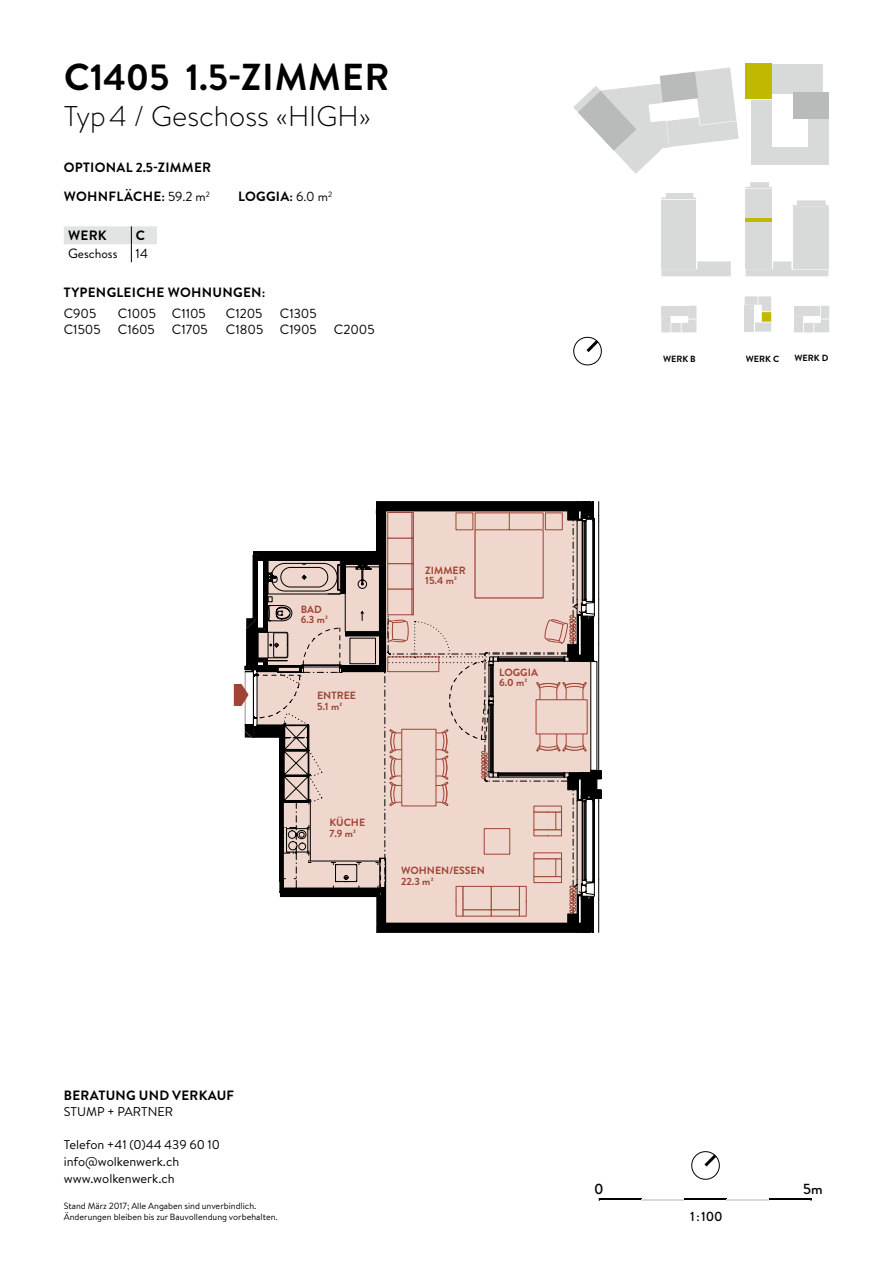
<style>
.page{position:relative;width:893px;height:1263px;background:#fff}
.page>*{position:absolute;margin:0;border:0;box-sizing:border-box;transform-origin:0 0}
.t1{font:700 37.5px "Brandon Grotesque";letter-spacing:.02em;color:#000}
.t2{font:300 28.5px "Brandon Text";color:#000}
.t3{font:500 15px "Brandon Grotesque";color:#000}
.t4{font:700 13.5px/29.2px "Brandon Grotesque";letter-spacing:.02em;color:#000}
.t5{font:13.5px "Brandon Grotesque";color:#000}
.t6{font:700 13.5px "Brandon Text";letter-spacing:.02em;color:#000}
.t7{font:500 13.5px "Brandon Grotesque";color:#000}
.t8{font:12.75px/16.8px "Brandon Text";color:#000}
.t9{font:700 10.5px/10.5px "Brandon Grotesque";color:#9f4435}
.t10{font:9px/11.2px "Brandon Text";color:#000}
.t11{font:700 9px "Brandon Grotesque";color:#000}
.s1{font-weight:400}
</style>
<div class="page">
<svg style="left:233px;top:297px;width:596px;height:636px"></svg>
<svg style="left:64px;top:226px;width:93px;height:36px"></svg>
<hr style="left:599px;top:1198px;width:42px;height:1px;background:#000">
<hr style="left:684px;top:1198px;width:42px;height:1px;background:#000">
<hr style="left:769px;top:1198px;width:42px;height:1px;background:#000">
<hr style="left:726px;top:1199px;width:43px;height:2px;background:#d8d9d9">
<hr style="left:641px;top:1199px;width:43px;height:2px;background:#d8d9d9">
<hr style="left:661px;top:258px;width:35px;height:3px;background:#d8d9d9">
<hr style="left:661px;top:254px;width:35px;height:3px;background:#d8d9d9">
<hr style="left:661px;top:251px;width:35px;height:3px;background:#d8d9d9">
<hr style="left:661px;top:247px;width:35px;height:3px;background:#d8d9d9">
<hr style="left:661px;top:243px;width:35px;height:3px;background:#d8d9d9">
<hr style="left:661px;top:240px;width:35px;height:3px;background:#d8d9d9">
<hr style="left:661px;top:236px;width:35px;height:3px;background:#d8d9d9">
<hr style="left:661px;top:233px;width:35px;height:3px;background:#d8d9d9">
<hr style="left:661px;top:229px;width:35px;height:3px;background:#d8d9d9">
<hr style="left:661px;top:225px;width:35px;height:3px;background:#d8d9d9">
<hr style="left:661px;top:222px;width:35px;height:3px;background:#d8d9d9">
<hr style="left:661px;top:218px;width:35px;height:3px;background:#d8d9d9">
<hr style="left:661px;top:215px;width:35px;height:3px;background:#d8d9d9">
<hr style="left:661px;top:211px;width:35px;height:3px;background:#d8d9d9">
<hr style="left:661px;top:207px;width:35px;height:3px;background:#d8d9d9">
<hr style="left:661px;top:204px;width:35px;height:3px;background:#d8d9d9">
<hr style="left:661px;top:200px;width:35px;height:3px;background:#d8d9d9">
<svg style="left:661px;top:193px;width:35px;height:6px"></svg>
<div style="left:772px;top:64px;width:50px;height:29px;background:#d8d9d9"></div>
<div style="left:745px;top:64px;width:27px;height:35px;background:#c1b900"></div>
<div style="left:794px;top:92px;width:35px;height:27px;background:#b9baba"></div>
<div style="left:751px;top:147px;width:78px;height:18px;background:#d8d9d9"></div>
<svg style="left:573px;top:67px;width:166px;height:107px"></svg>
<hr style="left:746px;top:258px;width:26px;height:3px;background:#d8d9d9">
<hr style="left:746px;top:254px;width:26px;height:3px;background:#d8d9d9">
<hr style="left:746px;top:251px;width:26px;height:3px;background:#d8d9d9">
<hr style="left:746px;top:247px;width:26px;height:3px;background:#d8d9d9">
<hr style="left:746px;top:243px;width:26px;height:3px;background:#d8d9d9">
<hr style="left:746px;top:240px;width:26px;height:3px;background:#d8d9d9">
<hr style="left:746px;top:236px;width:26px;height:3px;background:#d8d9d9">
<hr style="left:746px;top:233px;width:26px;height:3px;background:#d8d9d9">
<hr style="left:746px;top:229px;width:26px;height:3px;background:#d8d9d9">
<hr style="left:746px;top:225px;width:26px;height:3px;background:#d8d9d9">
<hr style="left:746px;top:222px;width:26px;height:3px;background:#d8d9d9">
<hr style="left:746px;top:218px;width:26px;height:3px;background:#c1b900">
<hr style="left:746px;top:215px;width:26px;height:3px;background:#d8d9d9">
<hr style="left:746px;top:211px;width:26px;height:3px;background:#d8d9d9">
<hr style="left:746px;top:207px;width:26px;height:3px;background:#d8d9d9">
<hr style="left:746px;top:204px;width:26px;height:3px;background:#d8d9d9">
<hr style="left:746px;top:200px;width:26px;height:3px;background:#d8d9d9">
<hr style="left:746px;top:196px;width:26px;height:4px;background:#d8d9d9">
<hr style="left:746px;top:193px;width:26px;height:3px;background:#d8d9d9">
<hr style="left:746px;top:189px;width:26px;height:3px;background:#d8d9d9">
<svg style="left:746px;top:182px;width:26px;height:6px"></svg>
<hr style="left:793px;top:258px;width:35px;height:3px;background:#d8d9d9">
<hr style="left:793px;top:254px;width:35px;height:4px;background:#d8d9d9">
<hr style="left:793px;top:251px;width:35px;height:3px;background:#d8d9d9">
<hr style="left:793px;top:247px;width:35px;height:3px;background:#d8d9d9">
<hr style="left:793px;top:244px;width:35px;height:3px;background:#d8d9d9">
<hr style="left:793px;top:240px;width:35px;height:3px;background:#d8d9d9">
<hr style="left:793px;top:236px;width:35px;height:3px;background:#d8d9d9">
<hr style="left:793px;top:233px;width:35px;height:3px;background:#d8d9d9">
<hr style="left:793px;top:229px;width:35px;height:3px;background:#d8d9d9">
<hr style="left:793px;top:226px;width:35px;height:3px;background:#d8d9d9">
<hr style="left:793px;top:222px;width:35px;height:3px;background:#d8d9d9">
<hr style="left:793px;top:218px;width:35px;height:3px;background:#d8d9d9">
<hr style="left:793px;top:215px;width:35px;height:3px;background:#d8d9d9">
<hr style="left:793px;top:211px;width:35px;height:3px;background:#d8d9d9">
<hr style="left:793px;top:208px;width:35px;height:3px;background:#d8d9d9">
<svg style="left:793px;top:200px;width:35px;height:7px"></svg>
<div style="left:745px;top:316px;width:9px;height:16px;background:#d8d9d9"></div>
<div style="left:745px;top:306px;width:9px;height:10px;background:#d8d9d9"></div>
<div style="left:755px;top:322px;width:16px;height:10px;background:#d8d9d9"></div>
<div style="left:762px;top:312px;width:9px;height:10px;background:#c1b900"></div>
<svg style="left:745px;top:296px;width:26px;height:15px"></svg>
<svg style="left:572px;top:336px;width:31px;height:31px"></svg>
<svg style="left:691px;top:1151px;width:29px;height:29px"></svg>
<div style="left:661px;top:306px;width:15px;height:9px;background:#d8d9d9"></div>
<div style="left:677px;top:306px;width:10px;height:9px;background:#d8d9d9"></div>
<div style="left:661px;top:316px;width:9px;height:16px;background:#d8d9d9"></div>
<div style="left:671px;top:323px;width:10px;height:9px;background:#d8d9d9"></div>
<svg style="left:682px;top:306px;width:14px;height:26px"></svg>
<div style="left:794px;top:306px;width:15px;height:9px;background:#d8d9d9"></div>
<div style="left:810px;top:306px;width:10px;height:9px;background:#d8d9d9"></div>
<div style="left:794px;top:316px;width:9px;height:16px;background:#d8d9d9"></div>
<div style="left:804px;top:323px;width:9px;height:9px;background:#d8d9d9"></div>
<svg style="left:814px;top:306px;width:15px;height:26px"></svg>
<div style="left:751px;top:100px;width:21px;height:46px;background:#d8d9d9"></div>
<div style="left:808px;top:119px;width:21px;height:27px;background:#d8d9d9"></div>
<svg style="left:661px;top:261px;width:70px;height:15px"></svg>
<svg style="left:746px;top:261px;width:82px;height:15px"></svg>
<h1 class="t1" style="left:64px;top:51px;width:327px">C1405 1.5-ZIMMER</h1>
<h2 class="t2" style="left:64px;top:97px;width:309px">Typ4 / Geschoss «HIGH»</h2>
<h3 class="t4" style="left:64px;top:153px;width:149px">OPTIONAL 2.5-ZIMMER<br>WOHNFLÄCHE: <span class="s1">59.2 m</span><sup>2</sup></h3>
<h3 class="t4" style="left:238px;top:182px;width:96px">LOGGIA: <span class="s1">6.0 m</span><sup>2</sup></h3>
<h3 class="t4" style="left:68px;top:221px;width:40px">WERK</h3>
<h3 class="t4" style="left:136px;top:221px;width:11px">C</h3>
<h3 class="t5" style="left:68px;top:244px;width:51px">Geschoss</h3>
<h3 class="t5" style="left:136px;top:244px;width:14px">14</h3>
<h3 class="t4" style="left:64px;top:278px;width:203px">TYPENGLEICHE WOHNUNGEN:</h3>
<h3 class="t5" style="left:64px;top:304px;width:34px">C905</h3>
<h3 class="t5" style="left:118px;top:304px;width:90px">C1005 C1105</h3>
<h3 class="t5" style="left:226px;top:304px;width:38px">C1205</h3>
<h3 class="t5" style="left:280px;top:304px;width:38px">C1305</h3>
<h3 class="t5" style="left:64px;top:320px;width:38px">C1505</h3>
<h3 class="t5" style="left:118px;top:320px;width:39px">C1605</h3>
<h3 class="t5" style="left:172px;top:320px;width:38px">C1705</h3>
<h3 class="t5" style="left:226px;top:320px;width:93px">C1805 C1905</h3>
<h3 class="t5" style="left:334px;top:320px;width:42px">C2005</h3>
<p class="t9" style="left:301px;top:604px;width:29px">BAD<br>6.3 m2</p>
<p class="t9" style="left:317px;top:690px;width:40px">ENTREE<br>5.1 m2</p>
<p class="t9" style="left:425px;top:565px;width:42px">ZIMMER<br>15.4 m2</p>
<p class="t9" style="left:499px;top:667px;width:40px">LOGGIA<br>6.0 m2</p>
<p class="t9" style="left:329px;top:817px;width:37px">KÜCHE<br>7.9 m2</p>
<p class="t9" style="left:401px;top:865px;width:85px">WOHNEN/ESSEN<br>22.3 m2</p>
<p class="t11" style="left:663px;top:352px;width:34px">WERK B</p>
<p class="t11" style="left:746px;top:352px;width:35px">WERK C</p>
<p class="t11" style="left:794px;top:352px;width:35px">WERK D</p>
<h3 class="t6" style="left:64px;top:1085px;width:172px">BERATUNG UND VERKAUF</h3>
<h3 class="t8" style="left:64px;top:1103px;width:111px">STUMP + PARTNER</h3>
<h3 class="t8" style="left:64px;top:1136px;width:158px">Telefon +41 (0)44 439 60 10 info@wolkenwerk.ch www.wolkenwerk.ch</h3>
<p class="t10" style="left:64px;top:1200px;width:216px">Stand März 2017; Alle Angaben sind unverbindlich.<br>Änderungen bleiben bis zur Bauvollendung vorbehalten.</p>
<h3 class="t3" style="left:594px;top:1178px;width:11px">0</h3>
<h3 class="t3" style="left:803px;top:1178px;width:21px">5m</h3>
<h3 class="t7" style="left:690px;top:1206px;width:34px">1:100</h3>
</div>
